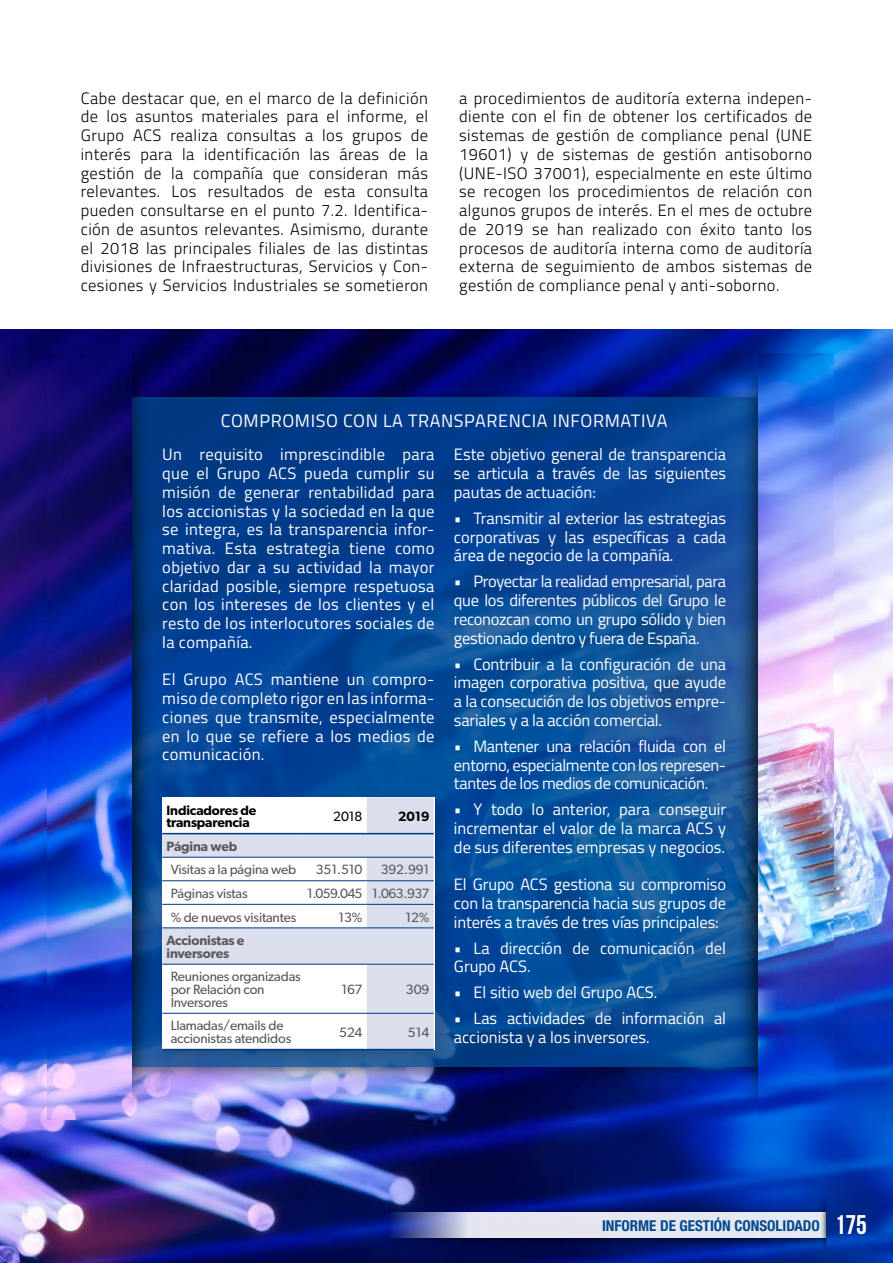
<style>
.page{position:relative;width:893px;height:1263px;background:#fff}
.page>*{position:absolute;margin:0;border:0;box-sizing:border-box;transform-origin:0 0}
.t1{font:18px "Titillium Web";letter-spacing:.035em;color:#fff}
.t2{font:16.5px/18.8px "Titillium Web";color:#fff;text-align:justify}
.t3{font:300 16.5px/18.8px "Titillium Web";letter-spacing:.025em;color:#000;text-align:justify}
.t4{font:700 condensed 15px "Helvetica Neue";color:#00478d}
.t5{font:13.5px/12.8px "Gibson";letter-spacing:-.01em;color:#58585a}
.t6{font:600 13.5px/12.8px "Gibson";letter-spacing:-.01em;color:#58585a}
.t7{font:600 13.5px/12.8px "Gibson";letter-spacing:-.01em;color:#000}
.t8{font:13.5px "Gibson";letter-spacing:-.05em;color:#58585a}
.t9{font:13.5px "Gibson";color:#000}
.s1{font-family:"Bebas Neue";font-weight:400;font-stretch:normal;font-size:27px;color:#fff}
</style>
<div class="page">
<img style="left:0;top:330px;width:893px;height:933px">
<div style="left:104px;top:385px;width:686px;height:700px;background:#000;opacity:.75"></div>
<svg style="left:156px;top:397px;width:578px;height:669px;background:#064895"></svg>
<div style="left:60px;top:354px;width:96px;height:756px;background:#000;opacity:.8"></div>
<svg style="left:131px;top:379px;width:2px;height:707px"></svg>
<div style="left:734px;top:354px;width:96px;height:756px;background:#000;opacity:.8"></div>
<svg style="left:757px;top:379px;width:1px;height:707px"></svg>
<img style="left:47px;top:353px;width:84px;height:766px">
<img style="left:758px;top:353px;width:76px;height:766px">
<div style="left:154px;top:789px;width:301px;height:281px;background:#000;opacity:.2"></div>
<svg style="left:162px;top:797px;width:272px;height:252px"></svg>
<hr style="left:162px;top:857px;width:140px;height:1px;background:#003882">
<hr style="left:302px;top:857px;width:65px;height:1px;background:#003882">
<hr style="left:367px;top:857px;width:67px;height:1px;background:#003882">
<hr style="left:162px;top:880px;width:140px;height:1px;background:#003882">
<hr style="left:302px;top:880px;width:65px;height:1px;background:#003882">
<hr style="left:367px;top:880px;width:67px;height:1px;background:#003882">
<hr style="left:162px;top:904px;width:140px;height:1px;background:#003882">
<hr style="left:302px;top:904px;width:65px;height:1px;background:#003882">
<hr style="left:367px;top:904px;width:67px;height:1px;background:#003882">
<hr style="left:162px;top:928px;width:140px;height:1px;background:#003882">
<hr style="left:302px;top:928px;width:65px;height:1px;background:#003882">
<hr style="left:367px;top:928px;width:67px;height:1px;background:#003882">
<hr style="left:162px;top:964px;width:140px;height:1px;background:#003882">
<hr style="left:302px;top:964px;width:65px;height:1px;background:#003882">
<hr style="left:367px;top:964px;width:67px;height:1px;background:#003882">
<hr style="left:162px;top:1013px;width:140px;height:1px;background:#003882">
<hr style="left:302px;top:1013px;width:65px;height:1px;background:#003882">
<hr style="left:367px;top:1013px;width:67px;height:1px;background:#003882">
<hr style="left:162px;top:833px;width:140px;height:1px;background:#003882">
<hr style="left:302px;top:833px;width:65px;height:1px;background:#003882">
<hr style="left:367px;top:833px;width:67px;height:1px;background:#003882">
<hr style="left:162px;top:1049px;width:140px;height:1px;background:#003882">
<hr style="left:302px;top:1049px;width:65px;height:1px;background:#003882">
<hr style="left:367px;top:1049px;width:67px;height:1px;background:#003882">
<div style="left:318px;top:1206px;width:522px;height:40px;background:#000;opacity:.75"></div>
<div style="left:324px;top:1212px;width:508px;height:26px;background:#e5e6ef"></div>
<img style="left:286px;top:1199px;width:192px;height:64px">
<svg style="left:820px;top:1197px;width:6px;height:55px"></svg>
<svg style="left:825px;top:1204px;width:1px;height:42px"></svg>
<img style="left:826px;top:1188px;width:62px;height:71px">
<p class="t3" style="left:81px;top:88px;width:349px">Cabe destacar que, en el marco de la definición de los asuntos materiales para el informe, el Grupo ACS realiza consultas a los grupos de interés para la identificación las áreas de la gestión de la compañía que consideran más relevantes. Los resultados de esta consulta pueden consultarse en el punto 7.2. Identifica&shy;ción de asuntos relevantes. Asimismo, durante el 2018 las principales filiales de las distintas divisiones de Infraestructuras, Servicios y Con&shy;cesiones y Servicios Industriales se sometieron</p>
<p class="t3" style="left:459px;top:88px;width:354px">a procedimientos de auditoría externa indepen&shy;diente con el fin de obtener los certificados de sistemas de gestión de compliance penal (UNE 19601) y de sistemas de gestión antisoborno (UNE-ISO 37001), especialmente en este último se recogen los procedimientos de relación con algunos grupos de interés. En el mes de octubre de 2019 se han realizado con éxito tanto los procesos de auditoría interna como de auditoría externa de seguimiento de ambos sistemas de gestión de compliance penal y anti-soborno.</p>
<p class="t1" style="left:221px;top:407px;width:448px">COMPROMISO CON LA TRANSPARENCIA INFORMATIVA</p>
<p class="t2" style="left:162px;top:444px;width:274px">Un requisito imprescindible para que el Grupo ACS pueda cumplir su misión de generar rentabilidad para los accionistas y la sociedad en la que se integra, es la transparencia infor&shy;mativa. Esta estrategia tiene como objetivo dar a su actividad la mayor claridad posible, siempre respetuosa con los intereses de los clientes y el resto de los interlocutores sociales de la compañía.</p>
<p class="t2" style="left:162px;top:669px;width:274px">El Grupo ACS mantiene un compro&shy;miso de completo rigor en las informa&shy;ciones que transmite, especialmente en lo que se refiere a los medios de comunicación.</p>
<p class="t7" style="left:167px;top:803px;width:91px">Indicadores de transparencia</p>
<p class="t9" style="left:333px;top:808px;width:31px">2018</p>
<p class="t7" style="left:398px;top:809px;width:33px">2019</p>
<p class="t6" style="left:167px;top:839px;width:72px">Página web</p>
<p class="t5" style="left:171px;top:863px;width:127px">Visitas a la página web</p>
<p class="t5" style="left:316px;top:863px;width:48px">351.510</p>
<p class="t5" style="left:381px;top:863px;width:50px">392.991</p>
<p class="t5" style="left:171px;top:887px;width:78px">Páginas vistas</p>
<p class="t8" style="left:307px;top:885px;width:124px">1.059.045 1.063.937</p>
<p class="t5" style="left:171px;top:910px;width:127px">% de nuevos visitantes</p>
<p class="t5" style="left:338px;top:910px;width:26px">13%</p>
<p class="t5" style="left:405px;top:910px;width:26px">12%</p>
<p class="t6" style="left:166px;top:934px;width:80px">Accionistas e inversores</p>
<p class="t5" style="left:171px;top:970px;width:132px">Reuniones organizadas por Relación con<br>Inversores</p>
<p class="t5" style="left:341px;top:983px;width:23px">167</p>
<p class="t5" style="left:406px;top:983px;width:25px">309</p>
<p class="t5" style="left:171px;top:1019px;width:122px">Llamadas/emails de accionistas atendidos</p>
<p class="t5" style="left:339px;top:1025px;width:25px">524</p>
<p class="t5" style="left:408px;top:1025px;width:23px">514</p>
<p class="t2" style="left:454px;top:444px;width:274px">Este objetivo general de transparencia se articula a través de las siguientes pautas de actuación:</p>
<p class="t2" style="left:454px;top:508px;width:274px">• Transmitir al exterior las estrategias corporativas y las específicas a cada área de negocio de la compañía.</p>
<p class="t2" style="left:454px;top:571px;width:274px">• Proyectar la realidad empresarial, para que los diferentes públicos del Grupo le reconozcan como un grupo sólido y bien gestionado dentro y fuera de España.</p>
<p class="t2" style="left:454px;top:654px;width:274px">• Contribuir a la configuración de una imagen corporativa positiva, que ayude a la consecución de los objetivos empre&shy;sariales y a la acción comercial.</p>
<p class="t2" style="left:454px;top:736px;width:274px">• Mantener una relación fluida con el entorno, especialmente con los represen&shy;tantes de los medios de comunicación.</p>
<p class="t2" style="left:454px;top:799px;width:274px">• Y todo lo anterior, para conseguir incrementar el valor de la marca ACS y de sus diferentes empresas y negocios.</p>
<p class="t2" style="left:454px;top:874px;width:274px">El Grupo ACS gestiona su compromiso con la transparencia hacia sus grupos de interés a través de tres vías principales:</p>
<p class="t2" style="left:454px;top:938px;width:274px">• La dirección de comunicación del<br>Grupo ACS.</p>
<p class="t2" style="left:454px;top:982px;width:205px">• El sitio web del Grupo ACS.</p>
<p class="t2" style="left:454px;top:1008px;width:274px">• Las actividades de información al accionista y a los inversores.</p>
<p class="t4" style="left:602px;top:1216px;width:266px">INFORME DE GESTIÓN CONSOLIDADO <span class="s1">175</span></p>
</div>
